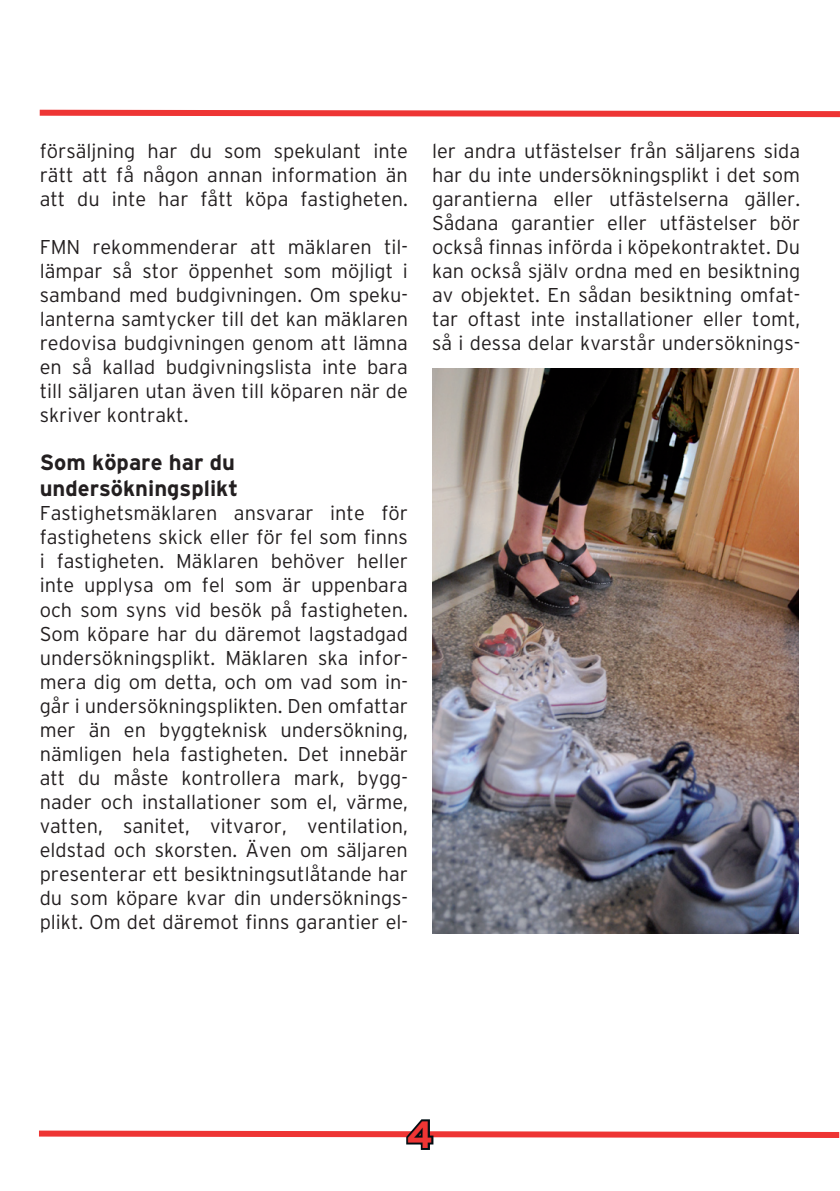
<style>
.page{position:relative;width:840px;height:1191px;background:#fff}
.page>*{position:absolute;margin:0;border:0;box-sizing:border-box;transform-origin:0 0}
.t1{font:700 38px "Interstate";color:#ee3534}
.t2{font:700 22px/26.4px "Interstate";color:#231f20}
.t3{font:300 20px/24px "Interstate";color:#231f20;text-align:justify}
</style>
<div class="page">
<img style="left:432px;top:369px;width:365px;height:565px">
<svg style="left:39px;top:109px;width:800px;height:9px"></svg>
<svg style="left:39px;top:1119px;width:800px;height:31px"></svg>
<p class="t3" style="left:40px;top:139px;width:369px">försäljning har du som spekulant inte rätt att få någon annan information än att du inte har fått köpa fastigheten.</p>
<p class="t3" style="left:40px;top:235px;width:369px">FMN rekommenderar att mäklaren til&shy;lämpar så stor öppenhet som möjligt i samband med budgivningen. Om speku&shy;lanterna samtycker till det kan mäklaren redovisa budgivningen genom att lämna en så kallad budgivningslista inte bara till säljaren utan även till köparen när de skriver kontrakt.</p>
<p class="t2" style="left:40px;top:449px;width:200px">Som köpare har du undersökningsplikt</p>
<p class="t3" style="left:40px;top:501px;width:369px">Fastighetsmäklaren ansvarar inte för fastighetens skick eller för fel som finns i fastigheten. Mäklaren behöver heller inte upplysa om fel som är uppenbara och som syns vid besök på fastigheten.<br>Som köpare har du däremot lagstadgad undersökningsplikt. Mäklaren ska infor&shy;mera dig om detta, och om vad som in&shy;går i undersökningsplikten. Den omfattar mer än en byggteknisk undersökning, nämligen hela fastigheten. Det innebär att du måste kontrollera mark, bygg&shy;nader och installationer som el, värme, vatten, sanitet, vitvaror, ventilation, eldstad och skorsten. Även om säljaren presenterar ett besiktningsutlåtande har du som köpare kvar din undersöknings&shy;plikt. Om det däremot finns garantier el-</p>
<p class="t3" style="left:432px;top:139px;width:369px">ler andra utfästelser från säljarens sida har du inte undersökningsplikt i det som garantierna eller utfästelserna gäller.<br>Sådana garantier eller utfästelser bör också finnas införda i köpekontraktet. Du kan också själv ordna med en besiktning av objektet. En sådan besiktning omfat&shy;tar oftast inte installationer eller tomt, så i dessa delar kvarstår undersöknings-</p>
<h1 class="t1" style="left:406px;top:1113px;width:28px">4</h1>
</div>
